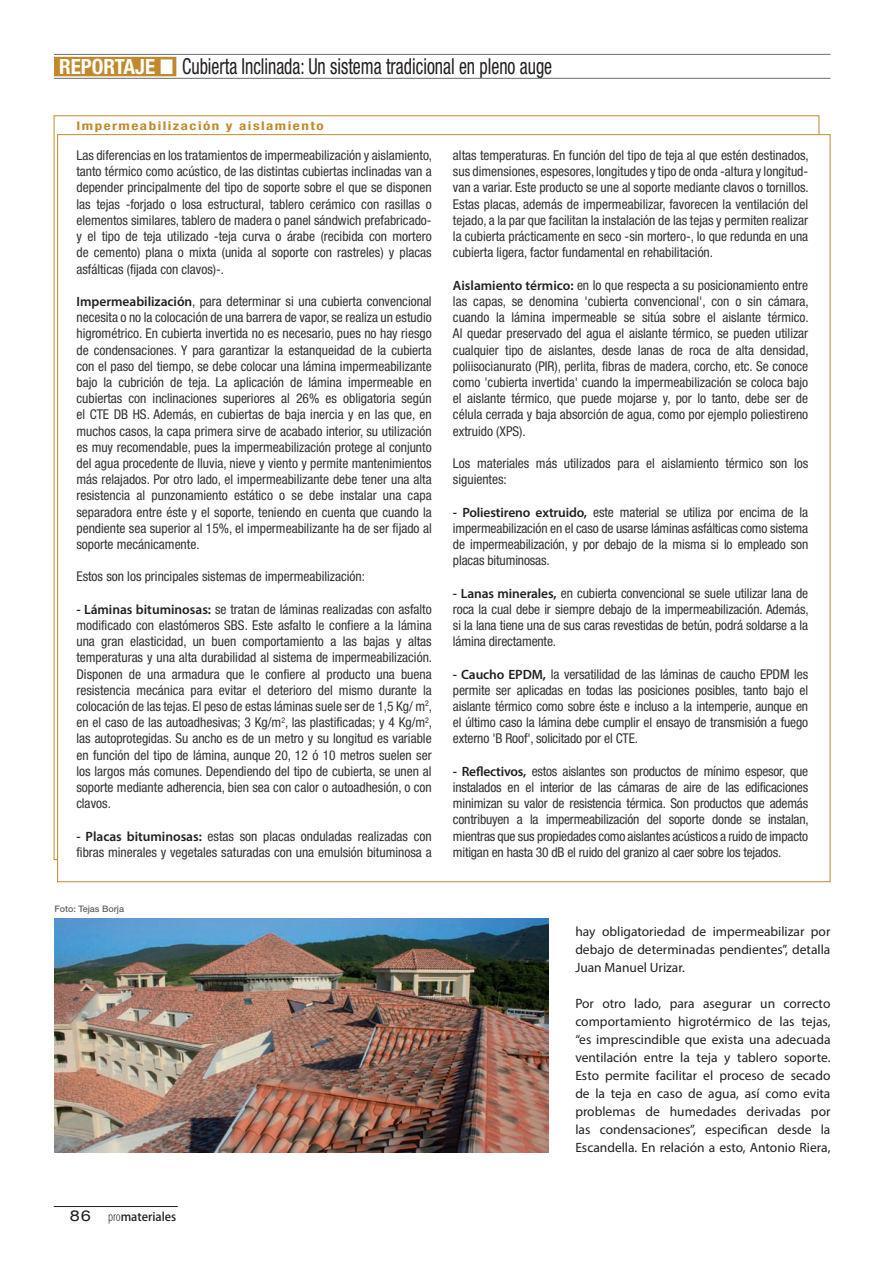
<style>
.page{position:relative;width:893px;height:1263px;background:#fff}
.page>*{position:absolute;margin:0;border:0;box-sizing:border-box;transform-origin:0 0}
.t1{font:condensed 22.05px "Helvetica Neue";color:#231f20;scale:.81 1}
.t2{font:condensed 13.5px/16.2px "Helvetica Neue";color:#333233;text-align:justify}
.t3{font:13.5px/18px "Myriad Pro";color:#231f20;text-align:justify}
.t4{font:700 condensed 12px "Helvetica Neue";letter-spacing:.1em;color:#c2892c;scale:1.25 1}
.t5{font:500 11.7px "Koz Go Std";color:#231f20}
.t6{font:500 9px "Helvetica Neue";color:#636366}
.s1{font-weight:700;font-size:21px;color:#fff}
.s2{font-family:"Arial Narrow";font-stretch:normal;font-size:31.5px;color:#fff}
.s3{font-family:"Myriad Pro";font-weight:600;font-stretch:normal;color:#231f20}
.s4{font-family:"Helvetica Neue";font-weight:400;font-stretch:expanded;font-size:15px}
.s5{font-family:"Myriad Pro";font-weight:300;font-stretch:condensed;font-size:13.65px}
</style>
<div class="page">
<hr style="left:54px;top:1206px;width:124px;height:1px;background:#231f20">
<div style="left:57px;top:134px;width:773px;height:748px;background:#fff;border:1px solid #c2892c"></div>
<div style="left:54px;top:57px;width:122px;height:19px;background:#c2892c"></div>
<hr style="left:54px;top:78px;width:776px;height:1px;background:#6c6d70">
<hr style="left:54px;top:54px;width:776px;height:1px;background:#6c6d70">
<img style="left:54px;top:918px;width:495px;height:234px">
<p class="t1" style="left:59px;top:54px;width:610px"><span class="s1">REPORTAJE</span> <span class="s2">■</span> Cubierta Inclinada: Un sistema tradicional en pleno auge</p>
<p class="t4" style="left:76px;top:119px;width:199px">Impermeabilización y aislamiento</p>
<p class="t2" style="left:76px;top:147px;width:357px">Las diferencias en los tratamientos de impermeabilización y aislamiento, tanto térmico como acústico, de las distintas cubiertas inclinadas van a depender principalmente del tipo de soporte sobre el que se disponen las tejas -forjado o losa estructural, tablero cerámico con rasillas o elementos similares, tablero de madera o panel sándwich prefabricado&shy;y el tipo de teja utilizado -teja curva o árabe (recibida con mortero de cemento) plana o mixta (unida al soporte con rastreles) y placas asfálticas (fijada con clavos)-.</p>
<p class="t2" style="left:76px;top:293px;width:357px"><span class="s3">Impermeabilización</span>, para determinar si una cubierta convencional necesita o no la colocación de una barrera de vapor, se realiza un estudio higrométrico. En cubierta invertida no es necesario, pues no hay riesgo de condensaciones. Y para garantizar la estanqueidad de la cubierta con el paso del tiempo, se debe colocar una lámina impermeabilizante bajo la cubrición de teja. La aplicación de lámina impermeable en cubiertas con inclinaciones superiores al 26% es obligatoria según el CTE DB HS. Además, en cubiertas de baja inercia y en las que, en muchos casos, la capa primera sirve de acabado interior, su utilización es muy recomendable, pues la impermeabilización protege al conjunto del agua procedente de lluvia, nieve y viento y permite mantenimientos más relajados. Por otro lado, el impermeabilizante debe tener una alta resistencia al punzonamiento estático o se debe instalar una capa separadora entre éste y el soporte, teniendo en cuenta que cuando la pendiente sea superior al 15%, el impermeabilizante ha de ser fijado al soporte mecánicamente.</p>
<p class="t2" style="left:76px;top:568px;width:290px">Estos son los principales sistemas de impermeabilización:</p>
<p class="t2" style="left:76px;top:601px;width:357px"><span class="s3">- Láminas bituminosas:</span> se tratan de láminas realizadas con asfalto modificado con elastómeros SBS. Este asfalto le confiere a la lámina una gran elasticidad, un buen comportamiento a las bajas y altas temperaturas y una alta durabilidad al sistema de impermeabilización.<br>Disponen de una armadura que le confiere al producto una buena resistencia mecánica para evitar el deterioro del mismo durante la colocación de las tejas. El peso de estas láminas suele ser de 1,5 Kg/ m<sup>2</sup>, en el caso de las autoadhesivas; 3 Kg/m<sup>2</sup>, las plastificadas; y 4 Kg/m<sup>2</sup>, las autoprotegidas. Su ancho es de un metro y su longitud es variable en función del tipo de lámina, aunque 20, 12 ó 10 metros suelen ser los largos más comunes. Dependiendo del tipo de cubierta, se unen al soporte mediante adherencia, bien sea con calor o autoadhesión, o con clavos.</p>
<p class="t2" style="left:76px;top:828px;width:357px"><span class="s3">- Placas bituminosas:</span> estas son placas onduladas realizadas con fibras minerales y vegetales saturadas con una emulsión bituminosa a</p>
<p class="t6" style="left:54px;top:904px;width:71px">Foto: Tejas Borja</p>
<p class="t2" style="left:453px;top:147px;width:357px">altas temperaturas. En función del tipo de teja al que estén destinados, sus dimensiones, espesores, longitudes y tipo de onda -altura y longitud&shy;van a variar. Este producto se une al soporte mediante clavos o tornillos.<br>Estas placas, además de impermeabilizar, favorecen la ventilación del tejado, a la par que facilitan la instalación de las tejas y permiten realizar la cubierta prácticamente en seco -sin mortero-, lo que redunda en una cubierta ligera, factor fundamental en rehabilitación.</p>
<p class="t2" style="left:453px;top:277px;width:357px"><span class="s3">Aislamiento térmico:</span> en lo que respecta a su posicionamiento entre las capas, se denomina 'cubierta convencional', con o sin cámara, cuando la lámina impermeable se sitúa sobre el aislante térmico.<br>Al quedar preservado del agua el aislante térmico, se pueden utilizar cualquier tipo de aislantes, desde lanas de roca de alta densidad, poliisocianurato (PIR), perlita, fibras de madera, corcho, etc. Se conoce como 'cubierta invertida' cuando la impermeabilización se coloca bajo el aislante térmico, que puede mojarse y, por lo tanto, debe ser de célula cerrada y baja absorción de agua, como por ejemplo poliestireno extruido (XPS).</p>
<p class="t2" style="left:453px;top:455px;width:357px">Los materiales más utilizados para el aislamiento térmico son los siguientes:</p>
<p class="t2" style="left:453px;top:504px;width:357px"><span class="s3">- Poliestireno extruido,</span> este material se utiliza por encima de la impermeabilización en el caso de usarse láminas asfálticas como sistema de impermeabilización, y por debajo de la misma si lo empleado son placas bituminosas.</p>
<p class="t2" style="left:453px;top:585px;width:357px"><span class="s3">- Lanas minerales,</span> en cubierta convencional se suele utilizar lana de roca la cual debe ir siempre debajo de la impermeabilización. Además, si la lana tiene una de sus caras revestidas de betún, podrá soldarse a la lámina directamente.</p>
<p class="t2" style="left:453px;top:666px;width:357px"><span class="s3">- Caucho EPDM,</span> la versatilidad de las láminas de caucho EPDM les permite ser aplicadas en todas las posiciones posibles, tanto bajo el aislante térmico como sobre éste e incluso a la intemperie, aunque en el último caso la lámina debe cumplir el ensayo de transmisión a fuego externo 'B Roof', solicitado por el CTE.</p>
<p class="t2" style="left:453px;top:763px;width:357px"><span class="s3">- Reflectivos,</span> estos aislantes son productos de mínimo espesor, que instalados en el interior de las cámaras de aire de las edificaciones minimizan su valor de resistencia térmica. Son productos que además contribuyen a la impermeabilización del soporte donde se instalan, mientras que sus propiedades como aislantes acústicos a ruido de impacto mitigan en hasta 30 dB el ruido del granizo al caer sobre los tejados.</p>
<p class="t3" style="left:575px;top:922px;width:257px">hay obligatoriedad de impermeabilizar por debajo de determinadas pendientes”, detalla Juan Manuel Urizar.</p>
<p class="t3" style="left:575px;top:994px;width:257px">Por otro lado, para asegurar un correcto comportamiento higrotérmico de las tejas, “es imprescindible que exista una adecuada ventilación entre la teja y tablero soporte.<br>Esto permite facilitar el proceso de secado de la teja en caso de agua, así como evita problemas de humedades derivadas por las condensaciones”, especifican desde la Escandella. En relación a esto, Antonio Riera,</p>
<p class="t5" style="left:70px;top:1210px;width:108px"><span class="s4">86</span> <span class="s5">pro</span>materiales</p>
</div>
